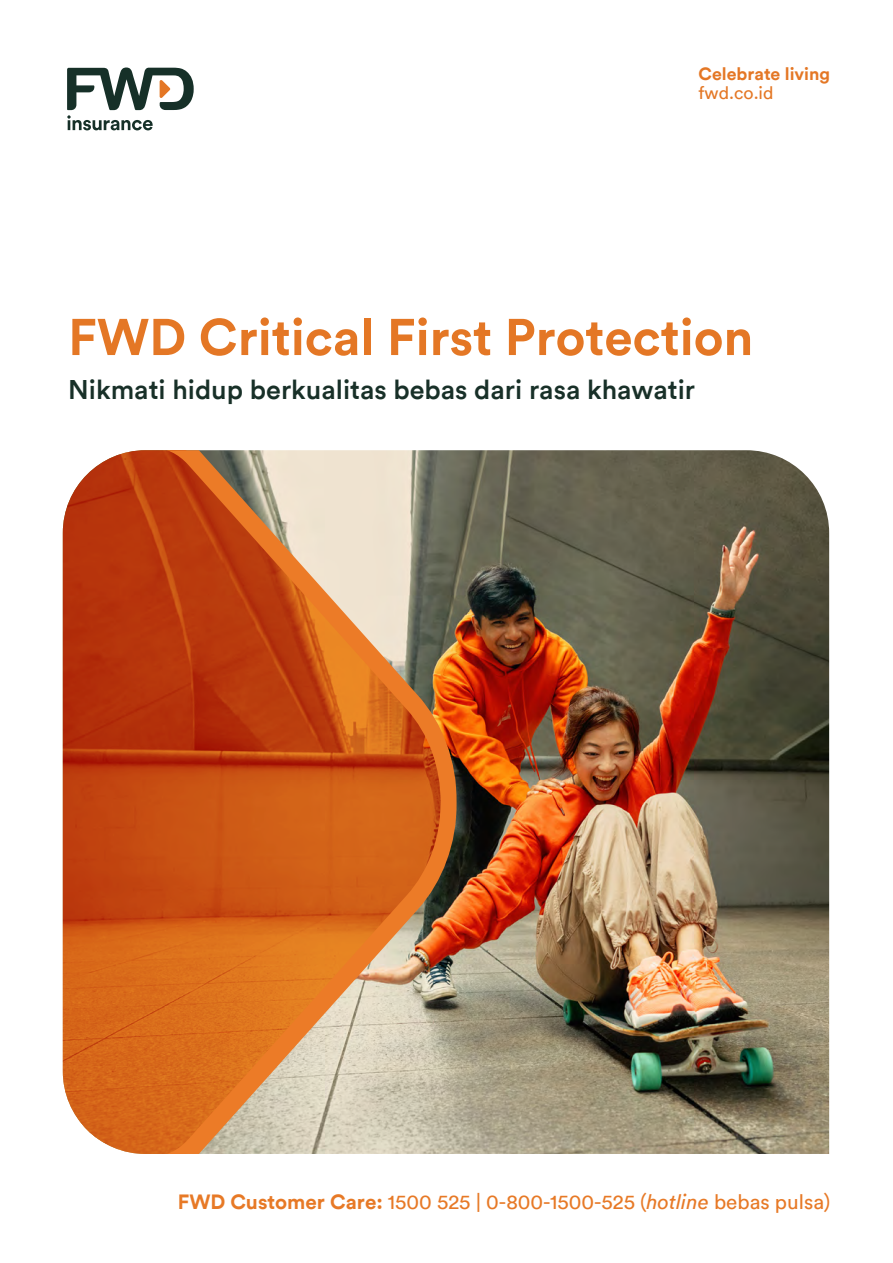
<style>
.page{position:relative;width:893px;height:1263px;background:#fff}
.page>*{position:absolute;margin:0;border:0;box-sizing:border-box;transform-origin:0 0}
.t1{font:700 51px "FWD Circular TT";color:#e47725}
.t2{font:500 27px "FWD Circular TT";color:#183028}
.t3{font:500 21px "FWD Circular TT";color:#e47725}
.t4{font:20.55px "FWD Circular TT";color:#e77926}
.t5{font:700 17.7px "FWD Circular TT";color:#e47725}
.t6{font:17.7px "FWD Circular TT";color:#e47725}
.s1{font-weight:700}
.s2{font-style:italic}
</style>
<div class="page">
<svg style="left:67px;top:68px;width:127px;height:62px"></svg>
<img style="left:457px;top:450px;width:372px;height:704px">
<svg style="left:63px;top:450px;width:394px;height:704px;background:#c9703d"></svg>
<p class="t5" style="left:698px;top:62px;width:133px">Celebrate living</p>
<p class="t6" style="left:698px;top:80px;width:77px">fwd.co.id</p>
<h1 class="t1" style="left:68px;top:302px;width:686px">FWD Critical First Protection</h1>
<h2 class="t2" style="left:68px;top:371px;width:628px">Nikmati hidup berkualitas bebas dari rasa khawatir</h2>
<p class="t4" style="left:178px;top:1188px;width:654px"><span class="s1">FWD Customer Care:</span> 1500 525 | 0-800-1500-525 (<span class="s2">hotline</span> bebas pulsa)</p>
<p class="t3" style="left:528px;top:1187px;width:299px">FWD Customer Care: 1500 525</p>
</div>
